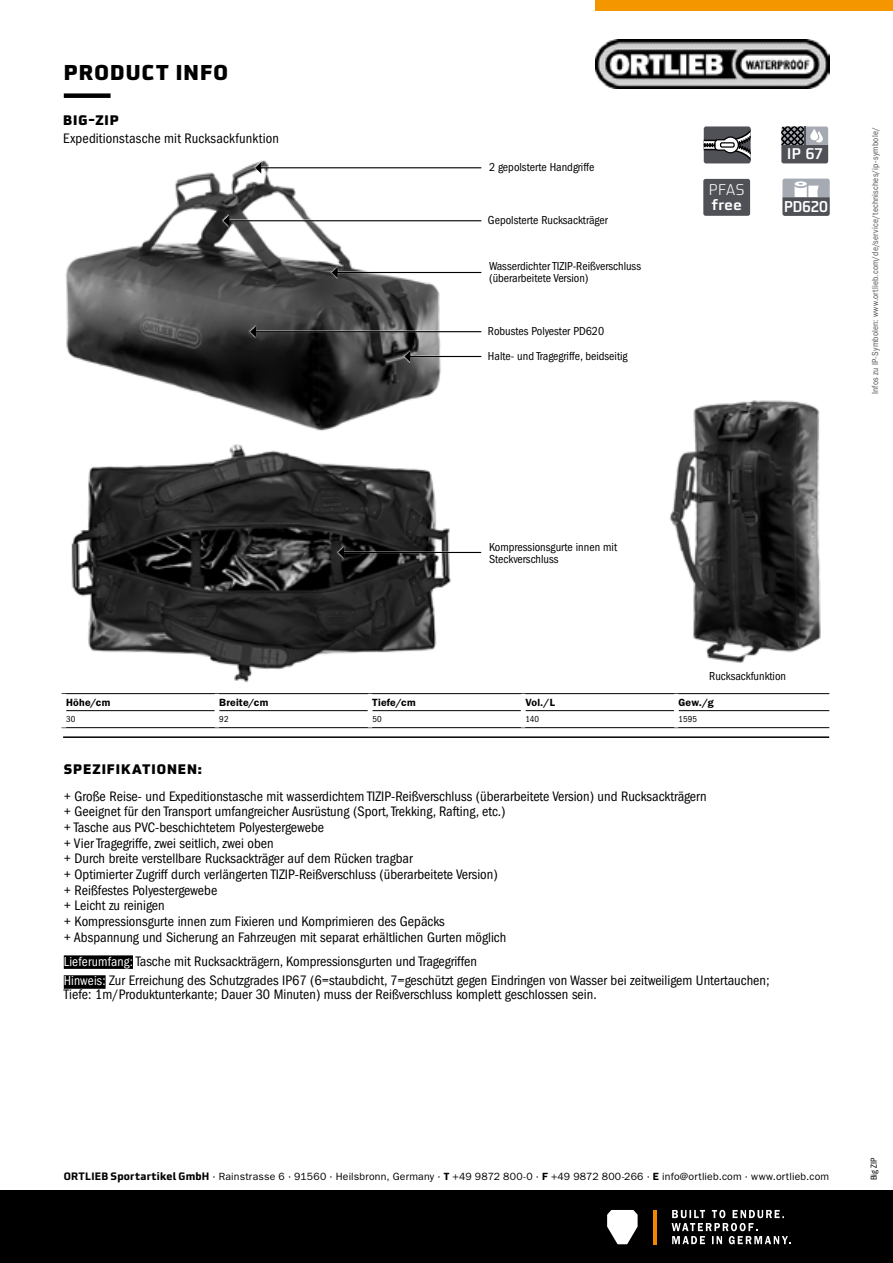
<style>
.page{position:relative;width:893px;height:1263px;background:#fff}
.page>*{position:absolute;margin:0;border:0;box-sizing:border-box;transform-origin:0 0}
.t1{font:900 21px "Utility Pro";letter-spacing:.055em;color:#000}
.t2{font:500 15.3px "Utility OT";letter-spacing:-.03em;color:#fff;scale:.95 1}
.t3{font:500 15.15px "Utility OT";letter-spacing:-.01em;color:#fff}
.t4{font:300 15.15px "Utility OT";color:#fff}
.t5{font:condensed 14.25px/15.6px "ITC Franklin Gothic Std";color:#000}
.t6{font:900 13.5px "Utility Pro";letter-spacing:.07em;color:#000}
.t7{font:condensed 12px/11.9px "ITC Franklin Gothic Std";color:#000}
.t8{font:10.5px "ITC Franklin Gothic Std";letter-spacing:.02em;color:#000}
.t9{font:600 10.5px "ITC Franklin Gothic Std";letter-spacing:.015em;color:#000}
.t10{font:condensed 9px "ITC Franklin Gothic Std";letter-spacing:.025em;color:#575756}
.t11{font:condensed 9px "ITC Franklin Gothic Std";letter-spacing:.005em;color:#000}
.s1{font-size:13.5px;color:#fff}
.s2{font-family:"Utility OT";font-weight:700}
.s3{font-weight:600}
</style>
<div class="page">
<img style="left:595px;top:39px;width:234px;height:49px">
<div style="left:595px;top:0;width:298px;height:10px;background:#f49600"></div>
<div style="left:0;top:1191px;width:893px;height:72px;background:#000"></div>
<svg style="left:607px;top:1210px;width:31px;height:34px"></svg>
<hr style="left:653px;top:1210px;width:3px;height:34px;background:#f18700">
<svg style="left:671px;top:1210px;width:120px;height:34px"></svg>
<hr style="left:63px;top:736px;width:766px;height:2px;background:#000">
<div style="left:64px;top:93px;width:47px;height:5px;background:#000"></div>
<img style="left:66px;top:160px;width:375px;height:271px">
<img style="left:71px;top:444px;width:381px;height:239px">
<svg style="left:403px;top:349px;width:79px;height:14px"></svg>
<hr style="left:410px;top:356px;width:71px;height:1px;background:#000">
<svg style="left:404px;top:351px;width:6px;height:11px"></svg>
<div style="left:254px;top:161px;width:228px;height:13px;background:#fff"></div>
<hr style="left:260px;top:167px;width:221px;height:1px;background:#000">
<svg style="left:255px;top:162px;width:6px;height:11px"></svg>
<svg style="left:330px;top:265px;width:152px;height:14px"></svg>
<hr style="left:337px;top:272px;width:144px;height:1px;background:#000">
<svg style="left:332px;top:267px;width:6px;height:11px"></svg>
<svg style="left:222px;top:214px;width:259px;height:13px"></svg>
<hr style="left:229px;top:220px;width:252px;height:1px;background:#000">
<svg style="left:223px;top:215px;width:6px;height:11px"></svg>
<svg style="left:781px;top:126px;width:47px;height:37px"></svg>
<svg style="left:704px;top:126px;width:46px;height:37px"></svg>
<hr style="left:720px;top:143px;width:14px;height:4px;background:#fff;border-radius:2px">
<div style="left:720px;top:142px;width:15px;height:6px;border:1px solid #000;border-radius:2px"></div>
<svg style="left:782px;top:179px;width:47px;height:37px"></svg>
<svg style="left:249px;top:325px;width:233px;height:13px"></svg>
<hr style="left:255px;top:331px;width:226px;height:1px;background:#000">
<svg style="left:250px;top:326px;width:6px;height:11px"></svg>
<img style="left:669px;top:400px;width:152px;height:263px">
<svg style="left:337px;top:545px;width:145px;height:14px"></svg>
<hr style="left:343px;top:552px;width:138px;height:1px;background:#000">
<svg style="left:338px;top:547px;width:6px;height:11px"></svg>
<div style="left:703px;top:179px;width:47px;height:37px;background:#505157;border-radius:2px"></div>
<div style="left:64px;top:955px;width:69px;height:14px;background:#000"></div>
<div style="left:64px;top:975px;width:42px;height:14px;background:#000"></div>
<hr style="left:66px;top:710px;width:149px;height:1px;background:#000">
<hr style="left:219px;top:710px;width:149px;height:1px;background:#000">
<hr style="left:372px;top:710px;width:149px;height:1px;background:#000">
<hr style="left:525px;top:710px;width:149px;height:1px;background:#000">
<hr style="left:678px;top:710px;width:151px;height:1px;background:#000">
<hr style="left:62px;top:693px;width:155px;height:1px;background:#000">
<hr style="left:217px;top:693px;width:153px;height:1px;background:#000">
<hr style="left:370px;top:693px;width:153px;height:1px;background:#000">
<hr style="left:523px;top:693px;width:153px;height:1px;background:#000">
<hr style="left:676px;top:693px;width:153px;height:1px;background:#000">
<hr style="left:62px;top:727px;width:155px;height:1px;background:#000">
<hr style="left:217px;top:727px;width:153px;height:1px;background:#000">
<hr style="left:370px;top:727px;width:153px;height:1px;background:#000">
<hr style="left:523px;top:727px;width:153px;height:1px;background:#000">
<hr style="left:676px;top:727px;width:153px;height:1px;background:#000">
<h1 class="t1" style="left:64px;top:53px;width:166px">PRODUCT INFO</h1>
<p class="t6" style="left:63px;top:108px;width:57px">BIG-ZIP</p>
<p class="t5" style="left:63px;top:131px;width:217px">Expeditionstasche mit Rucksackfunktion</p>
<p class="t7" style="left:489px;top:161px;width:107px">2 gepolsterte Handgriffe</p>
<p class="t7" style="left:488px;top:214px;width:121px">Gepolsterte Rucksackträger</p>
<p class="t7" style="left:489px;top:260px;width:154px">Wasserdichter TIZIP-Reißverschluss (überarbeitete Version)</p>
<p class="t7" style="left:488px;top:325px;width:118px">Robustes Polyester PD620</p>
<p class="t7" style="left:488px;top:351px;width:141px">Halte- und Tragegriffe, beidseitig</p>
<p class="t4" style="left:708px;top:181px;width:38px">PFAS</p>
<p class="t3" style="left:711px;top:195px;width:32px">free</p>
<p class="t3" style="left:787px;top:145px;width:38px">IP 67</p>
<p class="t2" style="left:784px;top:197px;width:48px">PD620</p>
<p class="t10" style="left:870px;top:394px;width:269px;rotate:-90deg">Infos zu IP-Symbolen: www.ortlieb.com/de/service/technisches/ip-symbole/</p>
<p class="t7" style="left:489px;top:542px;width:130px">Kompressionsgurte innen mit<br>Steckverschluss</p>
<p class="t7" style="left:709px;top:671px;width:78px">Rucksackfunktion</p>
<p class="t9" style="left:66px;top:696px;width:46px">Höhe/cm</p>
<p class="t9" style="left:219px;top:696px;width:51px">Breite/cm</p>
<p class="t9" style="left:372px;top:696px;width:45px">Tiefe/cm</p>
<p class="t9" style="left:525px;top:696px;width:31px">Vol./L</p>
<p class="t9" style="left:678px;top:696px;width:37px">Gew./g</p>
<p class="t11" style="left:66px;top:714px;width:11px">30</p>
<p class="t11" style="left:219px;top:714px;width:11px">92</p>
<p class="t11" style="left:372px;top:714px;width:11px">50</p>
<p class="t11" style="left:525px;top:714px;width:15px">140</p>
<p class="t11" style="left:678px;top:714px;width:20px">1595</p>
<p class="t6" style="left:64px;top:757px;width:140px">SPEZIFIKATIONEN:</p>
<p class="t5" style="left:64px;top:788px;width:644px">+ Große Reise- und Expeditionstasche mit wasserdichtem TIZIP-Reißverschluss (überarbeitete Version) und Rucksackträgern + Geeignet für den Transport umfangreicher Ausrüstung (Sport, Trekking, Rafting, etc.)<br>+ Tasche aus PVC-beschichtetem Polyestergewebe<br>+ Vier Tragegriffe, zwei seitlich, zwei oben<br>+ Durch breite verstellbare Rucksackträger auf dem Rücken tragbar<br>+ Optimierter Zugriff durch verlängerten TIZIP-Reißverschluss (überarbeitete Version)<br>+ Reißfestes Polyestergewebe<br>+ Leicht zu reinigen<br>+ Kompressionsgurte innen zum Fixieren und Komprimieren des Gepäcks<br>+ Abspannung und Sicherung an Fahrzeugen mit separat erhältlichen Gurten möglich</p>
<p class="t5" style="left:64px;top:951px;width:707px;line-height:20px"><span class="s1">Lieferumfang:</span> Tasche mit Rucksackträgern, Kompressionsgurten und Tragegriffen<br><span class="s1">Hinweis:</span> Zur Erreichung des Schutzgrades IP67 (6=staubdicht, 7=geschützt gegen Eindringen von Wasser bei zeitweiligem Untertauchen;</p>
<p class="t5" style="left:64px;top:986px;width:534px">Tiefe: 1m/Produktunterkante; Dauer 30 Minuten) muss der Reißverschluss komplett geschlossen sein.</p>
<p class="t8" style="left:64px;top:1170px;width:767px"><span class="s2">ORTLIEB Sportartikel GmbH</span> · Rainstrasse 6 · 91560 · Heilsbronn, Germany · <span class="s3">T</span> +49 9872 800-0 · <span class="s3">F</span> +49 9872 800-266 · <span class="s3">E</span> info@ortlieb.com · www.ortlieb.com</p>
<p class="t11" style="left:869px;top:1180px;width:24px;rotate:-90deg">Big ZIP</p>
</div>
